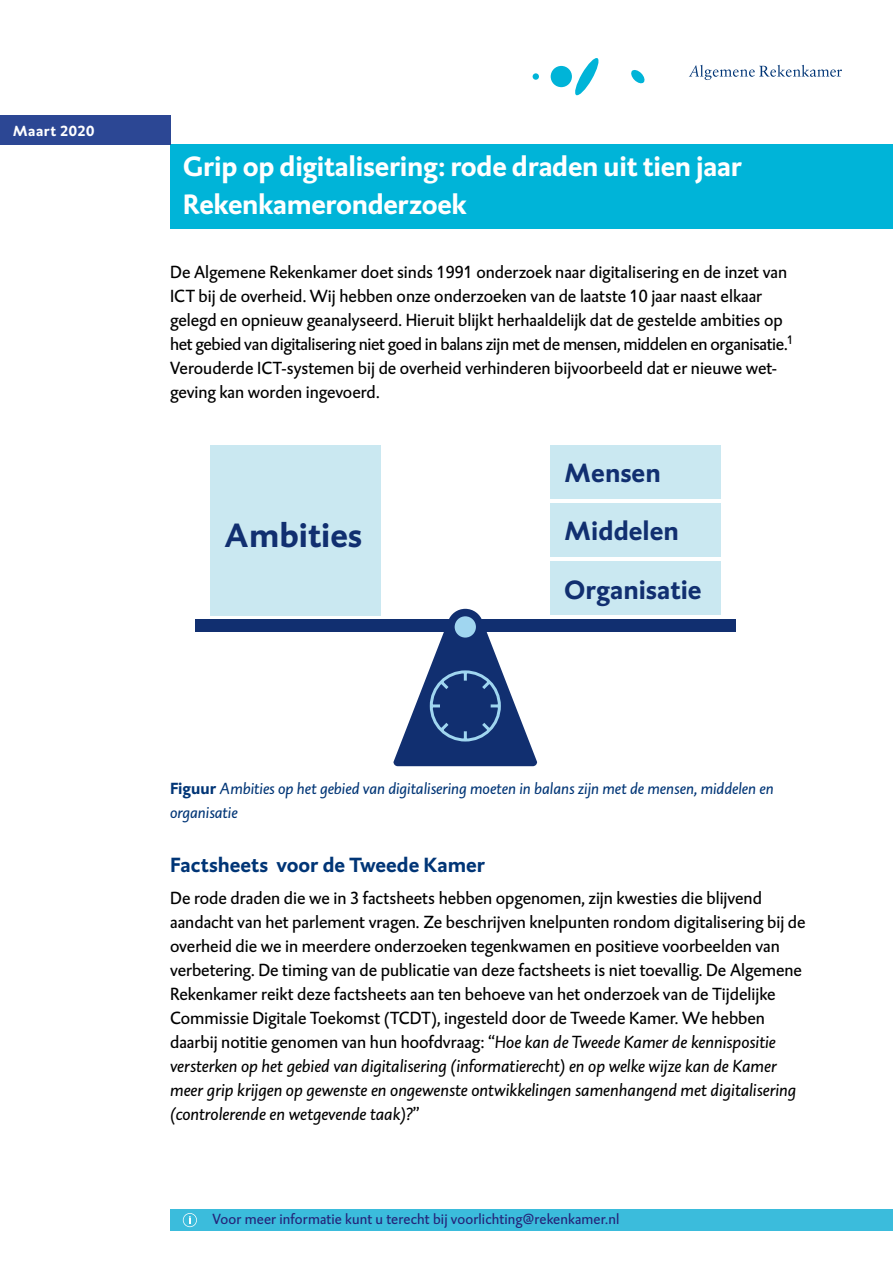
<style>
.page{position:relative;width:893px;height:1263px;background:#fff}
.page>*{position:absolute;margin:0;border:0;box-sizing:border-box;transform-origin:0 0}
.t1{font:700 34.5px "DTL Caspari TOT";color:#112f70}
.t2{font:700 28.5px/39px "DTL Caspari TOT";letter-spacing:-.01em;color:#fff}
.t3{font:700 27px "DTL Caspari TOT";color:#112f70}
._5_Kop_1{font:700 21px "DTL Caspari TOT";color:#003576}
._0_Platte_tekst{font:18px/24px "DTL Caspari TOT";color:#000}
._8_Kop_4__Kop3_zonde{font:italic 16.5px/24px "DTL Caspari TOT";color:#003576}
.t4{font:15px "DTL Caspari TOT";letter-spacing:.01em;color:#25257a}
._6_Kop_2{font:700 15px "DTL Caspari TOT";letter-spacing:.03em;color:#fff}
.s1{font-weight:700;font-style:normal}
.s2{font-style:italic}
</style>
<div class="page">
<div style="left:533px;top:73px;width:6px;height:7px;background:#00b4d8;border-radius:50%"></div>
<div style="left:551px;top:66px;width:21px;height:21px;background:#00b4d8;border-radius:50%"></div>
<svg style="left:575px;top:58px;width:24px;height:38px"></svg>
<svg style="left:631px;top:70px;width:14px;height:14px"></svg>
<svg style="left:689px;top:65px;width:153px;height:15px"></svg>
<div style="left:170px;top:1210px;width:723px;height:21px;background:#3bbcdc"></div>
<div style="left:170px;top:145px;width:723px;height:84px;background:#00b4d8"></div>
<div style="left:0;top:115px;width:170px;height:30px;background:#2c4794"></div>
<div style="left:195px;top:620px;width:540px;height:12px;background:#112f70"></div>
<div style="left:210px;top:445px;width:170px;height:170px;background:#cae8f1"></div>
<div style="left:550px;top:561px;width:170px;height:54px;background:#cae8f1"></div>
<div style="left:550px;top:445px;width:170px;height:54px;background:#cae8f1"></div>
<div style="left:550px;top:503px;width:170px;height:54px;background:#cae8f1"></div>
<svg style="left:393px;top:609px;width:144px;height:157px"></svg>
<div style="left:440px;top:681px;width:51px;height:50px;background:#112f70;border-radius:50%"></div>
<h1 class="_6_Kop_2" style="left:13px;top:120px;width:83px">Maart 2020</h1>
<p class="t2" style="left:183px;top:146px;width:561px">Grip op digitalisering: rode draden uit tien jaar<br>Rekenkameronderzoek</p>
<p class="_0_Platte_tekst" style="left:170px;top:260px;width:625px">De Algemene Rekenkamer doet sinds 1991 onderzoek naar digitalisering en de inzet van ICT bij de overheid. Wij hebben onze onderzoeken van de laatste 10 jaar naast elkaar gelegd en opnieuw geanalyseerd. Hieruit blijkt herhaaldelijk dat de gestelde ambities op het gebied van digitalisering niet goed in balans zijn met de mensen, middelen en organisatie.<sup>1<br></sup>Verouderde ICT-systemen bij de overheid verhinderen bijvoorbeeld dat er nieuwe wet&shy;geving kan worden ingevoerd.</p>
<h1 class="t1" style="left:224px;top:512px;width:140px">Ambities</h1>
<h3 class="t3" style="left:564px;top:454px;width:98px">Mensen</h3>
<h3 class="t3" style="left:564px;top:512px;width:116px">Middelen</h3>
<h3 class="t3" style="left:564px;top:572px;width:139px">Organisatie</h3>
<p class="_8_Kop_4__Kop3_zonde" style="left:170px;top:776px;width:605px"><span class="s1">Figuur</span> Ambities op het gebied van digitalisering moeten in balans zijn met de mensen, middelen en organisatie</p>
<h2 class="_5_Kop_1" style="left:170px;top:851px;width:316px">Factsheets voor de Tweede Kamer</h2>
<p class="_0_Platte_tekst" style="left:170px;top:886px;width:637px">De rode draden die we in 3 factsheets hebben opgenomen, zijn kwesties die blijvend aandacht van het parlement vragen. Ze beschrijven knelpunten rondom digitalisering bij de overheid die we in meerdere onderzoeken tegenkwamen en positieve voorbeelden van verbetering. De timing van de publicatie van deze factsheets is niet toevallig. De Algemene Rekenkamer reikt deze factsheets aan ten behoeve van het onderzoek van de Tijdelijke Commissie Digitale Toekomst (TCDT), ingesteld door de Tweede Kamer. We hebben daarbij notitie genomen van hun hoofdvraag: “<span class="s2">Hoe kan de Tweede Kamer de kennispositie versterken op het gebied van digitalisering (informatierecht) en op welke wijze kan de Kamer meer grip krijgen op gewenste en ongewenste ontwikkelingen samenhangend met digitalisering (controlerende en wetgevende taak)?</span>”</p>
<p class="t4" style="left:213px;top:1209px;width:408px">Voor meer informatie kunt u terecht bij voorlichting@rekenkamer.nl</p>
</div>
